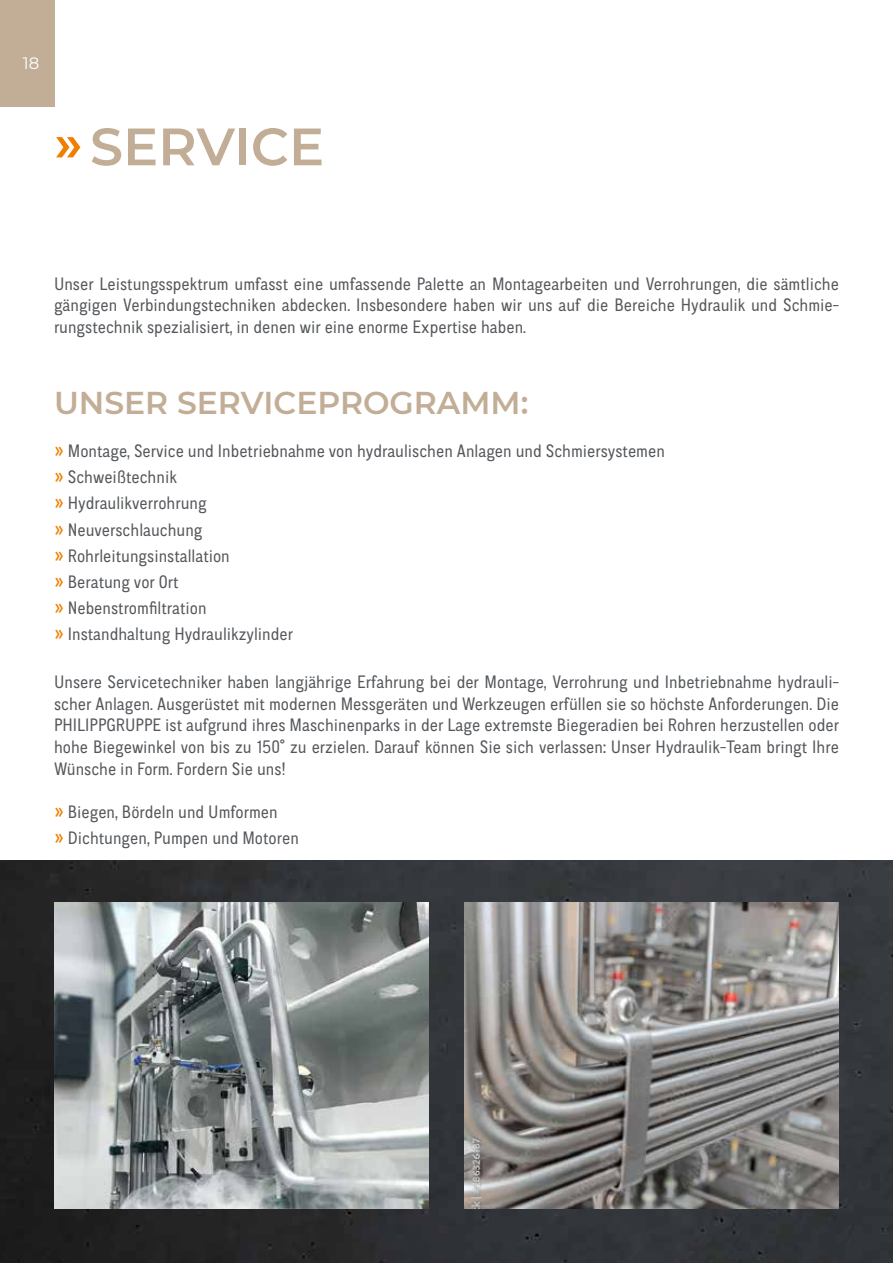
<style>
.page{position:relative;width:893px;height:1263px;background:#fff}
.page>*{position:absolute;margin:0;border:0;box-sizing:border-box;transform-origin:0 0}
.t1{font:600 52.5px "Montserrat";color:#c2ae96}
.t2{font:600 31.5px "Montserrat";color:#c2ae96}
.t3{font:18px/26.2px "CA Normal";color:#54575b;text-align:justify}
.t4{font:16.5px "Montserrat";color:#fff}
.s1{color:#f07f00}
.s2{font-size:22.5px;color:#f07f00}
</style>
<div class="page">
<img style="left:0;top:860px;width:893px;height:403px">
<img style="left:54px;top:902px;width:374px;height:307px">
<img style="left:465px;top:902px;width:374px;height:307px">
<div style="left:0;top:0;width:54px;height:106px;background:#c2ae96"></div>
<p class="t4" style="left:23px;top:51px;width:18px">18</p>
<h1 class="t1" style="left:54px;top:109px;width:272px"><span class="s1">»</span> SERVICE</h1>
<p class="t3" style="left:54px;top:272px;width:786px;line-height:21.6px">Unser Leistungsspektrum umfasst eine umfassende Palette an Montagearbeiten und Verrohrungen, die sämtliche gängigen Verbindungstechniken abdecken. Insbesondere haben wir uns auf die Bereiche Hydraulik und Schmie&shy;rungstechnik spezialisiert, in denen wir eine enorme Expertise haben.</p>
<h2 class="t2" style="left:54px;top:380px;width:476px">UNSER SERVICEPROGRAMM:</h2>
<p class="t3" style="left:54px;top:437px;width:612px;text-align:left"><span class="s2">»</span> Montage, Service und Inbetriebnahme von hydraulischen Anlagen und Schmiersystemen <span class="s2">»</span> Schweißtechnik<br><span class="s2">»</span> Hydraulikverrohrung<br><span class="s2">»</span> Neuverschlauchung<br><span class="s2">»</span> Rohrleitungsinstallation<br><span class="s2">»</span> Beratung vor Ort<br><span class="s2">»</span> Nebenstromfiltration<br><span class="s2">»</span> Instandhaltung Hydraulikzylinder</p>
<p class="t3" style="left:54px;top:671px;width:786px;line-height:21.6px">Unsere Servicetechniker haben langjährige Erfahrung bei der Montage, Verrohrung und Inbetriebnahme hydrauli&shy;scher Anlagen. Ausgerüstet mit modernen Messgeräten und Werkzeugen erfüllen sie so höchste Anforderungen. Die PHILIPPGRUPPE ist aufgrund ihres Maschinenparks in der Lage extremste Biegeradien bei Rohren herzustellen oder hohe Biegewinkel von bis zu 150° zu erzielen. Darauf können Sie sich verlassen: Unser Hydraulik-Team bringt Ihre Wünsche in Form. Fordern Sie uns!</p>
<p class="t3" style="left:54px;top:798px;width:246px"><span class="s2">»</span> Biegen, Bördeln und Umformen<br><span class="s2">»</span> Dichtungen, Pumpen und Motoren</p>
</div>
